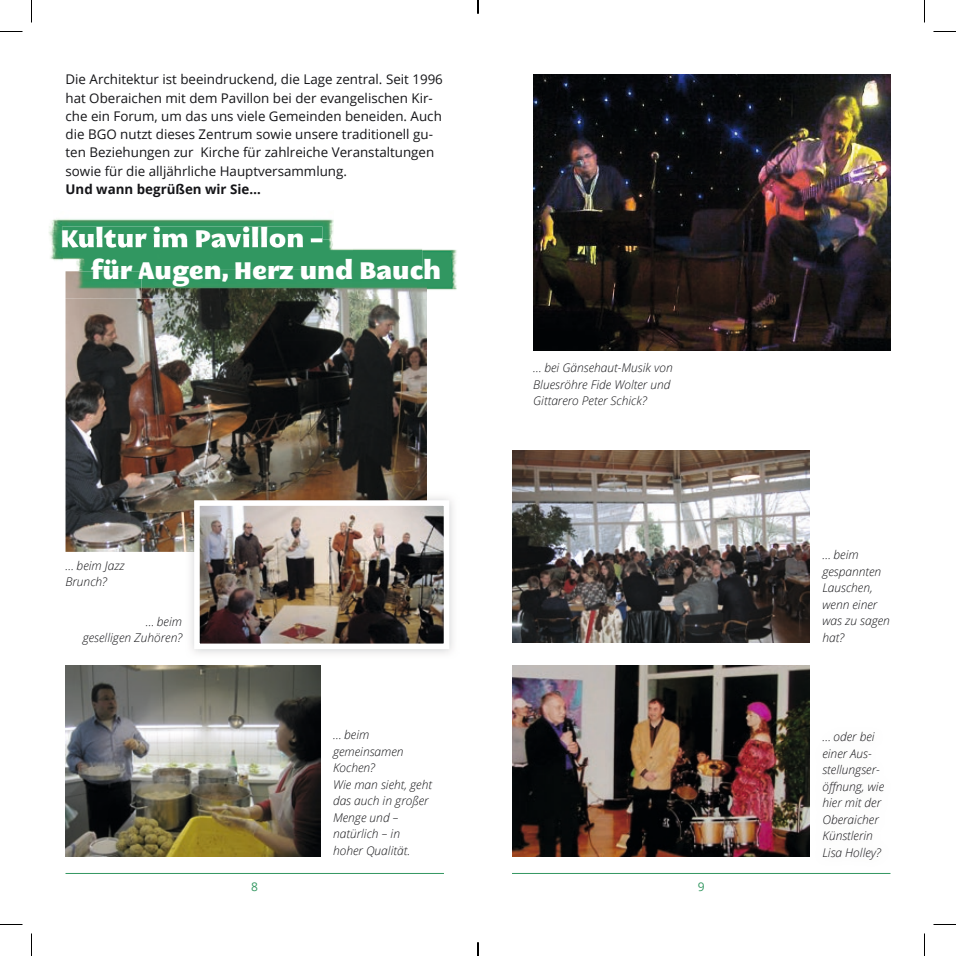
<style>
.page{position:relative;width:956px;height:956px;background:#fff}
.page>*{position:absolute;margin:0;border:0;box-sizing:border-box;transform-origin:0 0}
.t1{font:24px/32.2px "M Egalopolis Extra";color:#fff}
.t2{font:13.35px/18.3px "Open Sans";color:#151518}
.t3{font:700 13.35px "Open Sans";color:#151518}
.t4{font:italic 300 12px/16.5px "Open Sans";color:#151518}
.t5{font:12px "Open Sans";color:#339761}
</style>
<div class="page">
<hr style="left:66px;top:873px;width:378px;height:1px;background:#339761">
<hr style="left:512px;top:873px;width:378px;height:1px;background:#339761">
<img style="left:66px;top:299px;width:361px;height:253px">
<img style="left:66px;top:665px;width:255px;height:192px">
<img style="left:184px;top:491px;width:243px;height:61px">
<img style="left:201px;top:507px;width:241px;height:135px">
<div style="left:194px;top:500px;width:255px;height:149px;border:6px solid #fff"></div>
<img style="left:512px;top:451px;width:298px;height:191px">
<img style="left:533px;top:74px;width:357px;height:276px">
<img style="left:512px;top:665px;width:298px;height:192px">
<img style="left:48px;top:220px;width:5px;height:39px">
<img style="left:53px;top:219px;width:281px;height:42px">
<div style="left:62px;top:227px;width:260px;height:21px;background:#319761"></div>
<img style="left:64px;top:248px;width:77px;height:51px">
<img style="left:66px;top:271px;width:75px;height:28px">
<img style="left:64px;top:240px;width:77px;height:8px">
<img style="left:141px;top:240px;width:52px;height:31px">
<img style="left:141px;top:271px;width:52px;height:28px">
<img style="left:345px;top:249px;width:112px;height:50px">
<img style="left:422px;top:271px;width:5px;height:28px">
<img style="left:193px;top:240px;width:159px;height:29px">
<img style="left:193px;top:269px;width:152px;height:30px">
<img style="left:193px;top:240px;width:129px;height:8px">
<svg style="left:0;top:31px;width:22px;height:1px"></svg>
<svg style="left:933px;top:31px;width:23px;height:1px"></svg>
<svg style="left:0;top:924px;width:22px;height:1px"></svg>
<svg style="left:933px;top:924px;width:23px;height:1px"></svg>
<svg style="left:31px;top:0;width:1px;height:23px"></svg>
<svg style="left:31px;top:933px;width:1px;height:23px"></svg>
<svg style="left:924px;top:0;width:1px;height:23px"></svg>
<svg style="left:924px;top:933px;width:1px;height:23px"></svg>
<svg style="left:477px;top:0;width:2px;height:14px"></svg>
<svg style="left:477px;top:942px;width:2px;height:14px"></svg>
<p class="t2" style="left:66px;top:70px;width:379px">Die Architektur ist beeindruckend, die Lage zentral. Seit 1996 hat Oberaichen mit dem Pavillon bei der evangelischen Kir&shy;che ein Forum, um das uns viele Gemeinden beneiden. Auch die BGO nutzt dieses Zentrum sowie unsere traditionell gu&shy;ten Beziehungen zur Kirche für zahlreiche Veranstaltungen sowie für die alljährliche Hauptversammlung.</p>
<p class="t3" style="left:66px;top:180px;width:197px">Und wann begrüßen wir Sie…</p>
<h1 class="t1" style="left:91px;top:222px;width:352px;text-indent:-30px">Kultur im Pavillon –<br>für Augen, Herz und Bauch</h1>
<p class="t4" style="left:66px;top:557px;width:61px">… beim Jazz<br>Brunch?</p>
<p class="t4" style="left:83px;top:613px;width:101px;text-align:right">… beim<br>geselligen Zuhören?</p>
<p class="t4" style="left:333px;top:726px;width:100px">… beim gemeinsamen<br>Kochen?<br>Wie man sieht, geht das auch in großer<br>Menge und – natürlich – in hoher Qualität.</p>
<p class="t4" style="left:533px;top:359px;width:141px">… bei Gänsehaut-Musik von<br>Bluesröhre Fide Wolter und<br>Gittarero Peter Schick?</p>
<p class="t5" style="left:251px;top:878px;width:8px">8</p>
<p class="t5" style="left:698px;top:878px;width:8px">9</p>
<p class="t4" style="left:822px;top:546px;width:69px">… beim gespannten<br>Lauschen, wenn einer was zu sagen hat?</p>
<p class="t4" style="left:822px;top:728px;width:63px">… oder bei einer Aus&shy;stellungser&shy;öffnung, wie hier mit der<br>Oberaicher<br>Künstlerin<br>Lisa Holley?</p>
</div>
